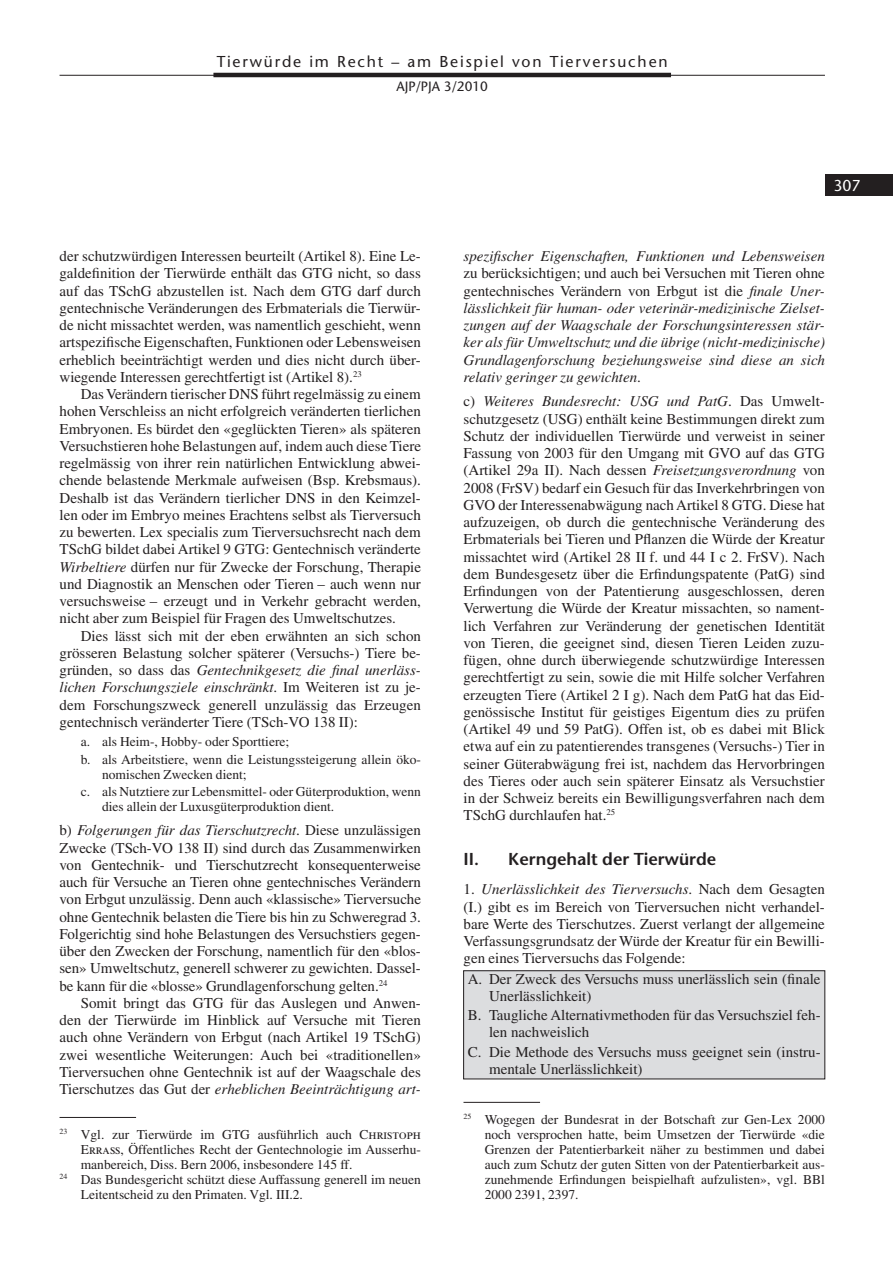
<style>
.page{position:relative;width:893px;height:1263px;background:#fff}
.page>*{position:absolute;margin:0;border:0;box-sizing:border-box;transform-origin:0 0}
._22_Titel_A{font:600 17.25px "Stone Sans Std";color:#231f20}
.t1{font:500 15.75px "Stone Sans Std";letter-spacing:.115em;color:#231f20}
.t2{font:500 15.75px "Stone Sans Std";color:#fff}
._30_Grundtext_ohne_E{font:15px/17.2px "Times LT Std";color:#231f20;text-align:justify}
._31_Grundtext_mit_Ei{font:15px/17.2px "Times LT Std";color:#231f20;text-align:justify}
._31_Grundtext_mit_Ei-2{font:italic 15px/17.2px "Times LT Std";color:#231f20;text-align:justify}
._33_Aufzählung__Eben{font:15px/17.2px "Times LT Std";color:#231f20}
._70_Fussnoten_mit_Li{font:13.5px/15px "Times LT Std";color:#231f20;text-align:justify}
._35_Grundtext_klein{font:13.5px/15px "Times LT Std";color:#231f20}
._71_Fussnoten{font:13.5px/15px "Times LT Std";color:#231f20}
.t3{font:500 13.5px "Stone Sans Std";color:#231f20}
.s1{font-style:italic}
.s2{font-style:normal}
</style>
<div class="page">
<hr style="left:213px;top:73px;width:458px;height:4px;background:#231f20">
<hr style="left:60px;top:75px;width:765px;height:1px;background:#231f20">
<div style="left:825px;top:174px;width:68px;height:22px;background:#231f20"></div>
<div style="left:464px;top:971px;width:361px;height:108px;background:#dcdddf"></div>
<hr style="left:60px;top:1117px;width:76px;height:1px;background:#231f20">
<hr style="left:463px;top:1102px;width:77px;height:1px;background:#231f20">
<p class="t1" style="left:217px;top:52px;width:452px">Tierwürde im Recht – am Beispiel von Tierversuchen</p>
<p class="t3" style="left:396px;top:79px;width:93px">AJP/PJA 3/2010</p>
<p class="_30_Grundtext_ohne_E" style="left:60px;top:247px;width:363px">der schutzwürdigen Interessen beurteilt (Artikel 8). Eine Le&shy;galdefinition der Tierwürde enthält das GTG nicht, so dass auf das TSchG abzustellen ist. Nach dem GTG darf durch gentechnische Veränderungen des Erbmaterials die Tierwür&shy;de nicht missachtet werden, was namentlich geschieht, wenn artspezifische Eigenschaften, Funktionen oder Lebensweisen erheblich beeinträchtigt werden und dies nicht durch über&shy;wiegende Interessen gerechtfertigt ist (Artikel 8).<sup>23</sup></p>
<p class="_31_Grundtext_mit_Ei" style="left:60px;top:385px;width:363px;text-indent:21px">Das Verändern tierischer DNS führt regelmässig zu einem hohen Verschleiss an nicht erfolgreich veränderten tierlichen Embryonen. Es bürdet den «geglückten Tieren» als späteren Versuchstieren hohe Belastungen auf, indem auch diese Tiere regelmässig von ihrer rein natürlichen Entwicklung abwei&shy;chende belastende Merkmale aufweisen (Bsp. Krebsmaus).<br>Deshalb ist das Verändern tierlicher DNS in den Keimzel&shy;len oder im Embryo meines Erachtens selbst als Tierversuch zu bewerten. Lex specialis zum Tierversuchsrecht nach dem TSchG bildet dabei Artikel 9 GTG: Gentechnisch veränderte <span class="s1">Wirbeltiere</span> dürfen nur für Zwecke der Forschung, Therapie und Diagnostik an Menschen oder Tieren – auch wenn nur versuchsweise – erzeugt und in Verkehr gebracht werden, nicht aber zum Beispiel für Fragen des Umweltschutzes.</p>
<p class="_31_Grundtext_mit_Ei" style="left:60px;top:627px;width:363px;text-indent:21px">Dies lässt sich mit der eben erwähnten an sich schon grösseren Belastung solcher späterer (Versuchs-) Tiere be&shy;gründen, so dass das <span class="s1">Gentechnikgesetz die final unerläss&shy;lichen Forschungsziele einschränkt</span>. Im Weiteren ist zu je&shy;dem Forschungszweck generell unzulässig das Erzeugen gentechnisch veränderter Tiere (TSch-VO 138 II):</p>
<p class="_35_Grundtext_klein" style="left:81px;top:734px;width:210px">a. als Heim-, Hobby- oder Sporttiere;</p>
<p class="_35_Grundtext_klein" style="left:102px;top:751px;width:320px;text-indent:-21px">b. als Arbeitstiere, wenn die Leistungssteigerung allein öko&shy;nomischen Zwecken dient;</p>
<p class="_35_Grundtext_klein" style="left:102px;top:784px;width:320px;text-indent:-21px">c. als Nutztiere zur Lebensmittel- oder Güterproduktion, wenn dies allein der Luxusgüterproduktion dient.</p>
<p class="_30_Grundtext_ohne_E" style="left:60px;top:822px;width:363px">b) <span class="s1">Folgerungen für das Tierschutzrecht</span>. Diese unzulässigen Zwecke (TSch-VO 138 II) sind durch das Zusammenwirken von Gentechnik- und Tierschutzrecht konsequenterweise auch für Versuche an Tieren ohne gentechnisches Verändern von Erbgut unzulässig. Denn auch «klassische» Tierversuche ohne Gentechnik belasten die Tiere bis hin zu Schweregrad 3.<br>Folgerichtig sind hohe Belastungen des Versuchstiers gegen&shy;über den Zwecken der Forschung, namentlich für den «blos&shy;sen» Umweltschutz, generell schwerer zu gewichten. Dassel&shy;be kann für die «blosse» Grundlagenforschung gelten.<sup>24</sup></p>
<p class="_31_Grundtext_mit_Ei" style="left:60px;top:994px;width:363px;text-indent:21px">Somit bringt das GTG für das Auslegen und Anwen&shy;den der Tierwürde im Hinblick auf Versuche mit Tieren auch ohne Verändern von Erbgut (nach Artikel 19 TSchG) zwei wesentliche Weiterungen: Auch bei «traditionellen» Tierversuchen ohne Gentechnik ist auf der Waagschale des Tierschutzes das Gut der <span class="s1">erheblichen Beeinträchtigung art-</span></p>
<p class="_70_Fussnoten_mit_Li" style="left:81px;top:1127px;width:342px;text-indent:-21px"><sup>23</sup> Vgl. zur Tierwürde im GTG ausführlich auch Christoph Errass, Öffentliches Recht der Gentechnologie im Ausserhu&shy;manbereich, Diss. Bern 2006, insbesondere 145 ff.</p>
<p class="_71_Fussnoten" style="left:81px;top:1172px;width:342px;text-indent:-21px"><sup>24</sup> Das Bundesgericht schützt diese Auffassung generell im neuen<br>Leitentscheid zu den Primaten. Vgl. III.2.</p>
<p class="t2" style="left:833px;top:176px;width:29px">307</p>
<p class="_31_Grundtext_mit_Ei-2" style="left:463px;top:247px;width:363px">spezifischer Eigenschaften, Funktionen und Lebensweisen <span class="s2">zu berücksichtigen; und auch bei Versuchen mit Tieren ohne gentechnisches Verändern von Erbgut ist die</span> finale Uner&shy;lässlichkeit für human- oder veterinär-medizinische Zielset&shy;zungen auf der Waagschale der Forschungsinteressen stär&shy;ker als für Umweltschutz und die übrige (nicht-medizinische)<br>Grundlagenforschung beziehungsweise sind diese an sich relativ geringer zu gewichten<span class="s2">.</span></p>
<p class="_30_Grundtext_ohne_E" style="left:463px;top:393px;width:363px">c) <span class="s1">Weiteres Bundesrecht: USG und PatG</span>. Das Umwelt&shy;schutzgesetz (USG) enthält keine Bestimmungen direkt zum Schutz der individuellen Tierwürde und verweist in seiner Fassung von 2003 für den Umgang mit GVO auf das GTG (Artikel 29a II). Nach dessen <span class="s1">Freisetzungsverordnung</span> von 2008 (FrSV) bedarf ein Gesuch für das Inverkehrbringen von GVO der Interessenabwägung nach Artikel 8 GTG. Diese hat aufzuzeigen, ob durch die gentechnische Veränderung des Erbmaterials bei Tieren und Pflanzen die Würde der Kreatur missachtet wird (Artikel 28 II f. und 44 I c 2. FrSV). Nach dem Bundesgesetz über die Erfindungspatente (PatG) sind Erfindungen von der Patentierung ausgeschlossen, deren Verwertung die Würde der Kreatur missachten, so nament&shy;lich Verfahren zur Veränderung der genetischen Identität von Tieren, die geeignet sind, diesen Tieren Leiden zuzu&shy;fügen, ohne durch überwiegende schutzwürdige Interessen gerechtfertigt zu sein, sowie die mit Hilfe solcher Verfahren erzeugten Tiere (Artikel 2 I g). Nach dem PatG hat das Eid&shy;genössische Institut für geistiges Eigentum dies zu prüfen (Artikel 49 und 59 PatG). Offen ist, ob es dabei mit Blick etwa auf ein zu patentierendes transgenes (Versuchs-) Tier in seiner Güterabwägung frei ist, nachdem das Hervorbringen des Tieres oder auch sein späterer Einsatz als Versuchstier in der Schweiz bereits ein Bewilligungsverfahren nach dem TSchG durchlaufen hat.<sup>25</sup></p>
<p class="_22_Titel_A" style="left:463px;top:848px;width:254px">II. Kerngehalt der Tierwürde</p>
<p class="_30_Grundtext_ohne_E" style="left:463px;top:880px;width:363px">1. <span class="s1">Unerlässlichkeit des Tierversuchs</span>. Nach dem Gesagten (I.) gibt es im Bereich von Tierversuchen nicht verhandel&shy;bare Werte des Tierschutzes. Zuerst verlangt der allgemeine Verfassungsgrundsatz der Würde der Kreatur für ein Bewilli&shy;gen eines Tierversuchs das Folgende:</p>
<p class="_33_Aufzählung__Eben" style="left:489px;top:970px;width:333px;text-indent:-21px">A. Der Zweck des Versuchs muss unerlässlich sein (finale<br>Unerlässlichkeit)</p>
<p class="_33_Aufzählung__Eben" style="left:489px;top:1006px;width:333px;text-indent:-21px">B. Taugliche Alternativmethoden für das Versuchsziel feh&shy;len nachweislich</p>
<p class="_33_Aufzählung__Eben" style="left:489px;top:1043px;width:333px;text-indent:-21px">C. Die Methode des Versuchs muss geeignet sein (instru&shy;mentale Unerlässlichkeit)</p>
<p class="_70_Fussnoten_mit_Li" style="left:485px;top:1112px;width:342px;text-indent:-21px"><sup>25</sup> Wogegen der Bundesrat in der Botschaft zur Gen-Lex 2000 noch versprochen hatte, beim Umsetzen der Tierwürde «die Grenzen der Patentierbarkeit näher zu bestimmen und dabei auch zum Schutz der guten Sitten von der Patentierbarkeit aus&shy;zunehmende Erfindungen beispielhaft aufzulisten», vgl. BBl 2000 2391, 2397.</p>
</div>
